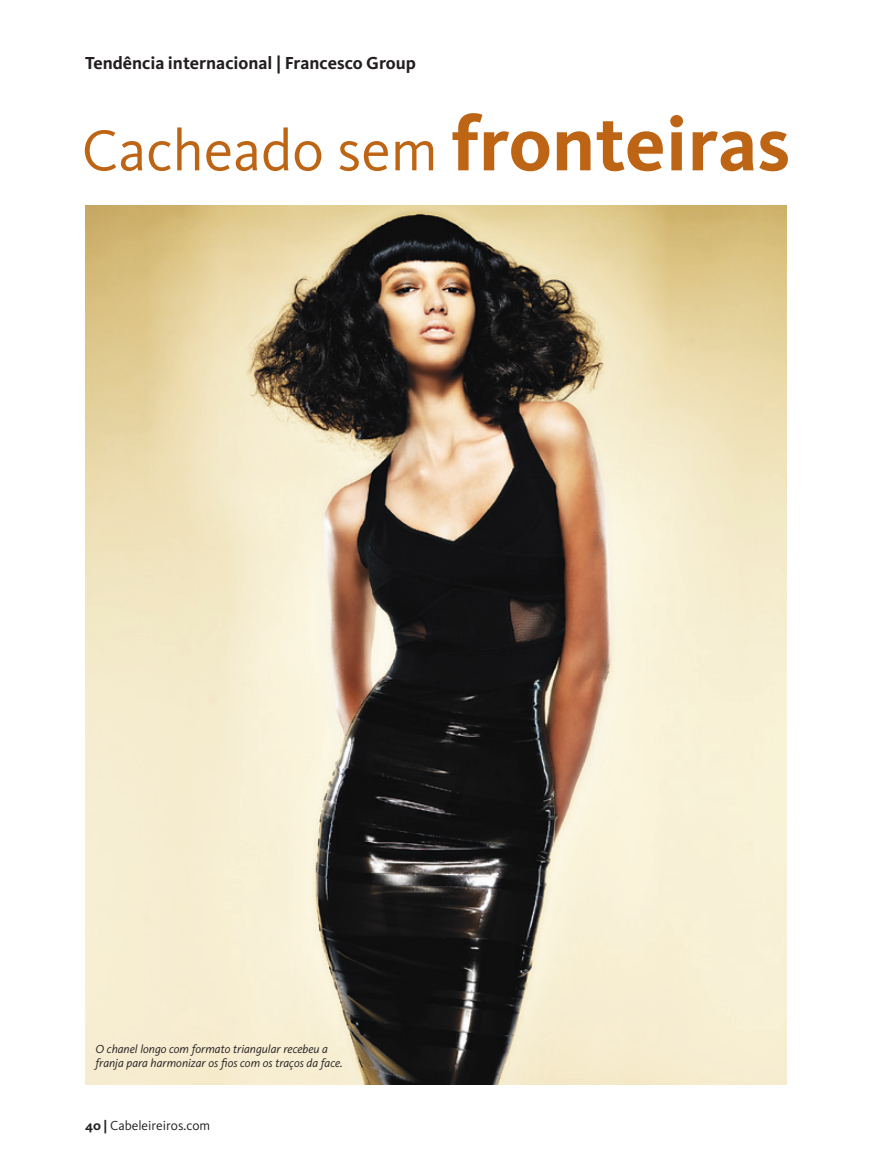
<style>
.page{position:relative;width:872px;height:1170px;background:#fff}
.page>*{position:absolute;margin:0;border:0;box-sizing:border-box;transform-origin:0 0}
.t1{font:59.55px "Kievit OT";color:#be6515}
.t2{font:700 18px "Kievit OT";color:#231f20}
.t3{font:13.5px "Kievit OT";color:#231f20}
.t4{font:italic 12px/14.4px "Kievit OT";color:#231f20}
.s1{font-weight:700;font-size:78.15px}
.s2{font-weight:700}
</style>
<div class="page">
<img style="left:85px;top:206px;width:702px;height:878px">
<p class="t2" style="left:85px;top:53px;width:332px">Tendência internacional | Francesco Group</p>
<p class="t1" style="left:82px;top:114px;width:710px">Cacheado sem <span class="s1">fronteiras</span></p>
<p class="t4" style="left:95px;top:1041px;width:249px">O chanel longo com formato triangular recebeu a franja para harmonizar os fios com os traços da face.</p>
<p class="t3" style="left:85px;top:1117px;width:127px"><span class="s2">40 |</span> Cabeleireiros.com</p>
</div>
